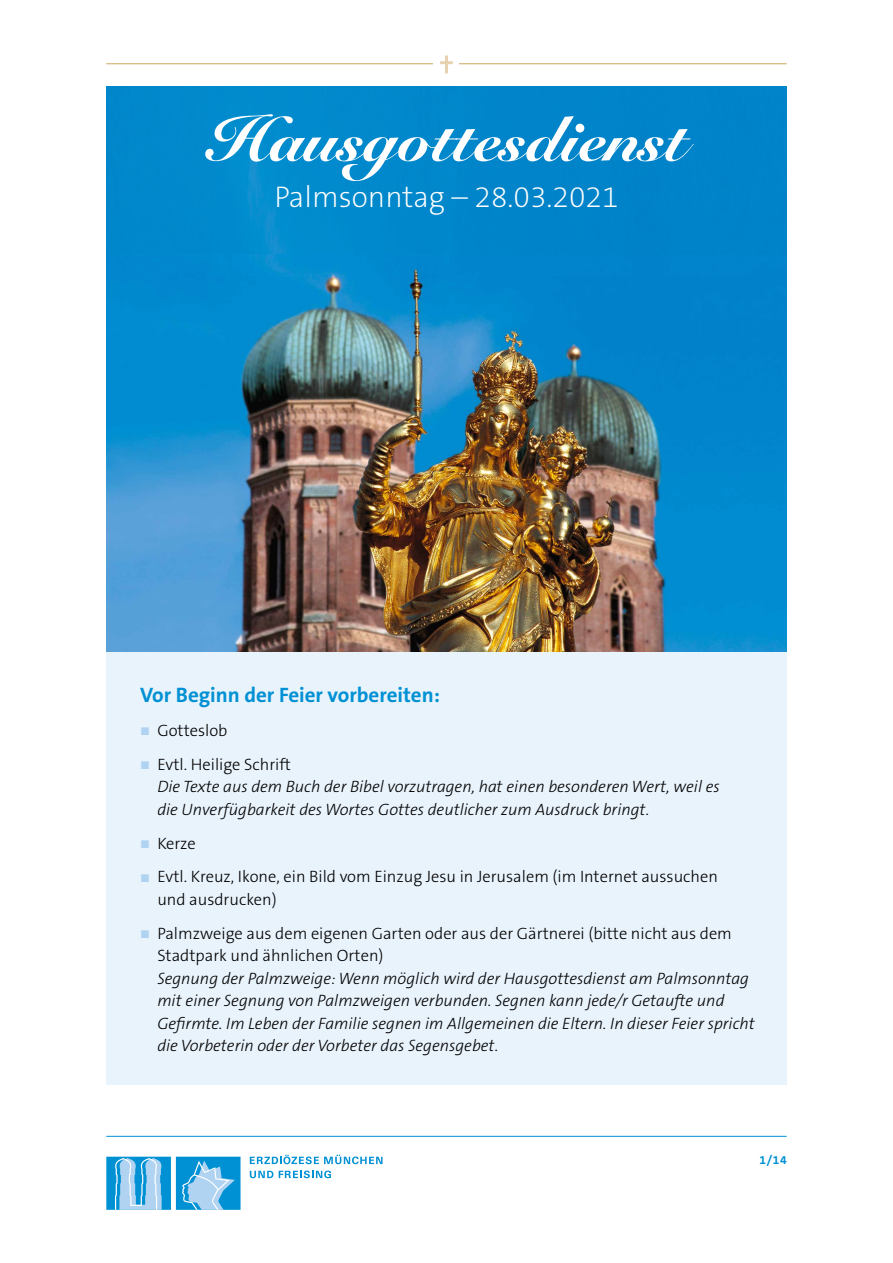
<style>
.page{position:relative;width:893px;height:1263px;background:#fff}
.page>*{position:absolute;margin:0;border:0;box-sizing:border-box;transform-origin:0 0}
.t1{font:900 63px "Snell Roundhand";color:#fff}
.t2{font:200 30px "The Sans B W2";color:#fff}
.t3{font:700 21px "The Sans B W7";color:#0091d4}
.t4{font:italic 300 16.5px/22.5px "The Sans B W3";color:#000}
.t5{font:300 16.5px/22.5px "The Sans B W3";color:#000}
.t6{font:700 12px "The Sans B W7";color:#0091d4}
.s1{font-family:"Arial";font-weight:400;color:#afd3f1}
.s2{font-family:"Arial";font-weight:400;font-style:normal;color:#afd3f1}
.s3{font-style:normal}
</style>
<div class="page">
<hr style="left:106px;top:63px;width:681px;height:1px;background:#caa55e">
<hr style="left:106px;top:1136px;width:681px;height:1px;background:#0091d4">
<svg style="left:250px;top:1155px;width:132px;height:9px"></svg>
<svg style="left:250px;top:1171px;width:23px;height:7px"></svg>
<svg style="left:279px;top:1170px;width:52px;height:8px"></svg>
<div style="left:106px;top:1157px;width:65px;height:53px;background:#0091d4"></div>
<svg style="left:115px;top:1158px;width:47px;height:52px"></svg>
<div style="left:176px;top:1157px;width:65px;height:53px;background:#0091d4"></div>
<svg style="left:182px;top:1160px;width:53px;height:50px"></svg>
<div style="left:433px;top:47px;width:26px;height:40px;background:#fff"></div>
<svg style="left:440px;top:61px;width:13px;height:3px"></svg>
<hr style="left:445px;top:55px;width:3px;height:18px;background:#e6d2b1">
<img style="left:106px;top:253px;width:681px;height:400px">
<div style="left:106px;top:86px;width:681px;height:167px;background:#0186ca"></div>
<div style="left:106px;top:653px;width:681px;height:432px;background:#e9f3fc"></div>
<h1 class="t1" style="left:207px;top:102px;width:481px">Hausgottesdienst</h1>
<h2 class="t2" style="left:274px;top:178px;width:346px">Palmsonntag – 28.03.2021</h2>
<p class="t3" style="left:140px;top:682px;width:301px">Vor Beginn der Feier vorbereiten:</p>
<p class="t5" style="left:140px;top:719px;width:89px"><span class="s1">■</span> Gotteslob</p>
<p class="t4" style="left:157px;top:753px;width:564px;text-indent:-17px"><span class="s2">■</span> <span class="s3">Evtl. Heilige Schrift<br></span>Die Texte aus dem Buch der Bibel vorzutragen, hat einen besonderen Wert, weil es die Unverfügbarkeit des Wortes Gottes deutlicher zum Ausdruck bringt.</p>
<p class="t5" style="left:140px;top:832px;width:57px"><span class="s1">■</span> Kerze</p>
<p class="t5" style="left:157px;top:866px;width:562px;text-indent:-17px"><span class="s1">■</span> Evtl. Kreuz, Ikone, ein Bild vom Einzug Jesu in Jerusalem (im Internet aussuchen und ausdrucken)</p>
<p class="t5" style="left:157px;top:922px;width:576px;text-indent:-17px"><span class="s1">■</span> Palmzweige aus dem eigenen Garten oder aus der Gärtnerei (bitte nicht aus dem<br>Stadtpark und ähnlichen Orten)</p>
<p class="t4" style="left:157px;top:967px;width:599px">Segnung der Palmzweige: Wenn möglich wird der Hausgottesdienst am Palmsonntag mit einer Segnung von Palmzweigen verbunden. Segnen kann jede/r Getaufte und Gefirmte. Im Leben der Familie segnen im Allgemeinen die Eltern. In dieser Feier spricht die Vorbeterin oder der Vorbeter das Segensgebet.</p>
<p class="t6" style="left:759px;top:1152px;width:29px">1/14</p>
</div>
